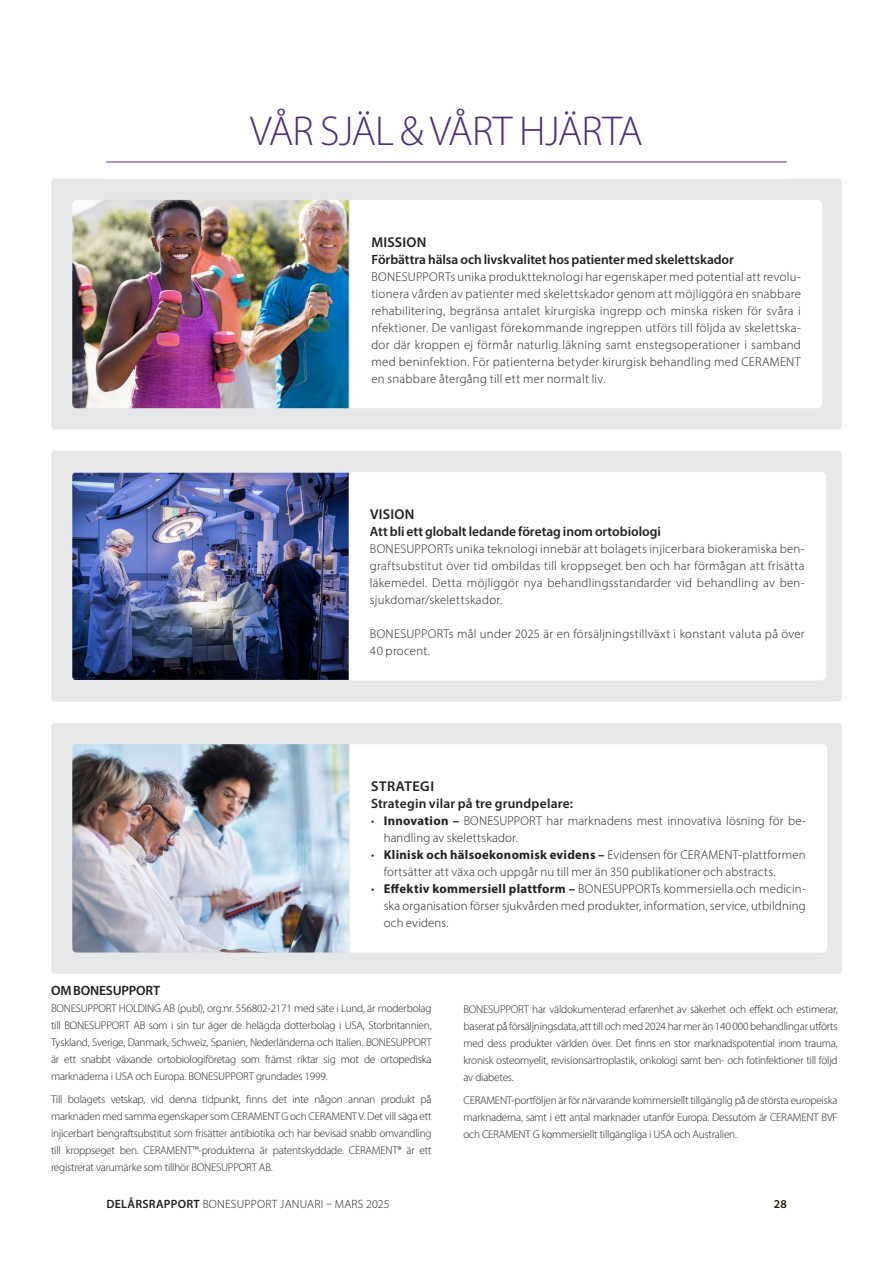
<style>
.page{position:relative;width:893px;height:1263px;background:#fff}
.page>*{position:absolute;margin:0;border:0;box-sizing:border-box;transform-origin:0 0}
.t1{font:300 42px "Myriad Pro";letter-spacing:-.02em;color:#4f2d7f}
.t2{font:600 14.25px "Myriad Pro";letter-spacing:.02em;color:#231f20}
.t3{font:600 13.5px "Myriad Pro";letter-spacing:-.005em;color:#231f20}
.t4{font:600 13.5px "Myriad Pro";letter-spacing:.015em;color:#231f20}
.t5{font:300 12.75px/17px "Myriad Pro";letter-spacing:.015em;color:#231f20;text-align:justify}
.t6{font:300 12px "Myriad Pro";letter-spacing:.02em;color:#231f20}
.t7{font:600 12px "Myriad Pro";color:#251a05}
.t8{font:300 11.25px/17px "Myriad Pro";letter-spacing:-.02em;color:#231f20;text-align:justify}
.s1{font-weight:700}
.s2{font-weight:600}
</style>
<div class="page">
<div style="left:51px;top:179px;width:791px;height:250px;background:#e6e7e9;border-radius:4px"></div>
<div style="left:51px;top:451px;width:791px;height:251px;background:#e6e7e9;border-radius:4px"></div>
<div style="left:51px;top:723px;width:791px;height:251px;background:#e6e7e9;border-radius:4px"></div>
<div style="left:350px;top:200px;width:472px;height:208px;background:#fff"></div>
<div style="left:349px;top:472px;width:477px;height:208px;background:#fff"></div>
<div style="left:350px;top:744px;width:477px;height:208px;background:#fff"></div>
<img style="left:72px;top:200px;width:277px;height:208px">
<img style="left:72px;top:473px;width:277px;height:207px">
<img style="left:72px;top:744px;width:277px;height:208px">
<hr style="left:106px;top:162px;width:681px;height:1px;background:#4f2d7f">
<h1 class="t1" style="left:250px;top:105px;width:394px">VÅR SJÄL &amp; VÅRT HJÄRTA</h1>
<p class="t2" style="left:371px;top:233px;width:56px">MISSION</p>
<p class="t3" style="left:371px;top:251px;width:364px">Förbättra hälsa och livskvalitet hos patienter med skelettskador</p>
<p class="t5" style="left:371px;top:268px;width:431px">BONESUPPORTs unika produktteknologi har egenskaper med potential att revolu&shy;tionera vården av patienter med skelettskador genom att möjliggöra en snabbare rehabilitering, begränsa antalet kirurgiska ingrepp och minska risken för svåra i nfektioner. De vanligast förekommande ingreppen utförs till följda av skelettska&shy;dor där kroppen ej förmår naturlig läkning samt enstegsoperationer i samband med beninfektion. För patienterna betyder kirurgisk behandling med CERAMENT en snabbare återgång till ett mer normalt liv.</p>
<p class="t2" style="left:370px;top:505px;width:46px">VISION</p>
<p class="t3" style="left:370px;top:523px;width:292px">Att bli ett globalt ledande företag inom ortobiologi</p>
<p class="t5" style="left:370px;top:540px;width:436px">BONESUPPORTs unika teknologi innebär att bolagets injicerbara biokeramiska ben&shy;graftsubstitut över tid ombildas till kroppseget ben och har förmågan att frisätta läkemedel. Detta möjliggör nya behandlingsstandarder vid behandling av ben&shy;sjukdomar/skelettskador.</p>
<p class="t5" style="left:370px;top:625px;width:436px">BONESUPPORTs mål under 2025 är en försäljningstillväxt i konstant valuta på över<br>40 procent.</p>
<p class="t2" style="left:371px;top:777px;width:64px">STRATEGI</p>
<p class="t4" style="left:371px;top:795px;width:204px">Strategin vilar på tre grundpelare:</p>
<p class="t5" style="left:384px;top:812px;width:424px;text-indent:-13px">• <span class="s1">Innovation –</span> BONESUPPORT har marknadens mest innovativa lösning för be&shy;handling av skelettskador.</p>
<p class="t5" style="left:384px;top:846px;width:424px;text-indent:-13px">• <span class="s1">Klinisk och hälsoekonomisk evidens –</span> Evidensen för CERAMENT-plattformen fortsätter att växa och uppgår nu till mer än 350 publikationer och abstracts.</p>
<p class="t5" style="left:384px;top:880px;width:424px;text-indent:-13px">• <span class="s1">Effektiv kommersiell plattform –</span> BONESUPPORTs kommersiella och medicin&shy;ska organisation förser sjukvården med produkter, information, service, utbildning och evidens.</p>
<p class="t3" style="left:51px;top:982px;width:111px">OM BONESUPPORT</p>
<p class="t8" style="left:51px;top:1000px;width:382px">BONESUPPORT HOLDING AB (publ), org.nr. 556802-2171 med säte i Lund, är moderbolag till BONESUPPORT AB som i sin tur äger de helägda dotterbolag i USA, Storbritannien, Tyskland, Sverige, Danmark, Schweiz, Spanien, Nederländerna och Italien. BONESUPPORT är ett snabbt växande ortobiologiföretag som främst riktar sig mot de ortopediska marknaderna i USA och Europa. BONESUPPORT grundades 1999.</p>
<p class="t8" style="left:51px;top:1091px;width:382px">Till bolagets vetskap, vid denna tidpunkt, finns det inte någon annan produkt på marknaden med samma egenskaper som CERAMENT G och CERAMENT V. Det vill säga ett injicerbart bengraftsubstitut som frisätter antibiotika och har bevisad snabb omvandling till kroppseget ben. CERAMENT™-produkterna är patentskyddade. CERAMENT® är ett registrerat varumärke som tillhör BONESUPPORT AB.</p>
<p class="t8" style="left:463px;top:1001px;width:376px">BONESUPPORT har väldokumenterad erfarenhet av säkerhet och effekt och estimerar, baserat på försäljningsdata, att till och med 2024 har mer än 140 000 behandlingar utförts med dess produkter världen över. Det finns en stor marknadspotential inom trauma, kronisk osteomyelit, revisionsartroplastik, onkologi samt ben- och fotinfektioner till följd av diabetes.</p>
<p class="t8" style="left:463px;top:1092px;width:376px">CERAMENT-portföljen är för närvarande kommersiellt tillgänglig på de största europeiska marknaderna, samt i ett antal marknader utanför Europa. Dessutom är CERAMENT BVF och CERAMENT G kommersiellt tillgängliga i USA och Australien.</p>
<p class="t6" style="left:106px;top:1196px;width:285px"><span class="s2">DELÅRSRAPPORT</span> BONESUPPORT JANUARI – MARS 2025</p>
<p class="t7" style="left:774px;top:1196px;width:14px">28</p>
</div>
